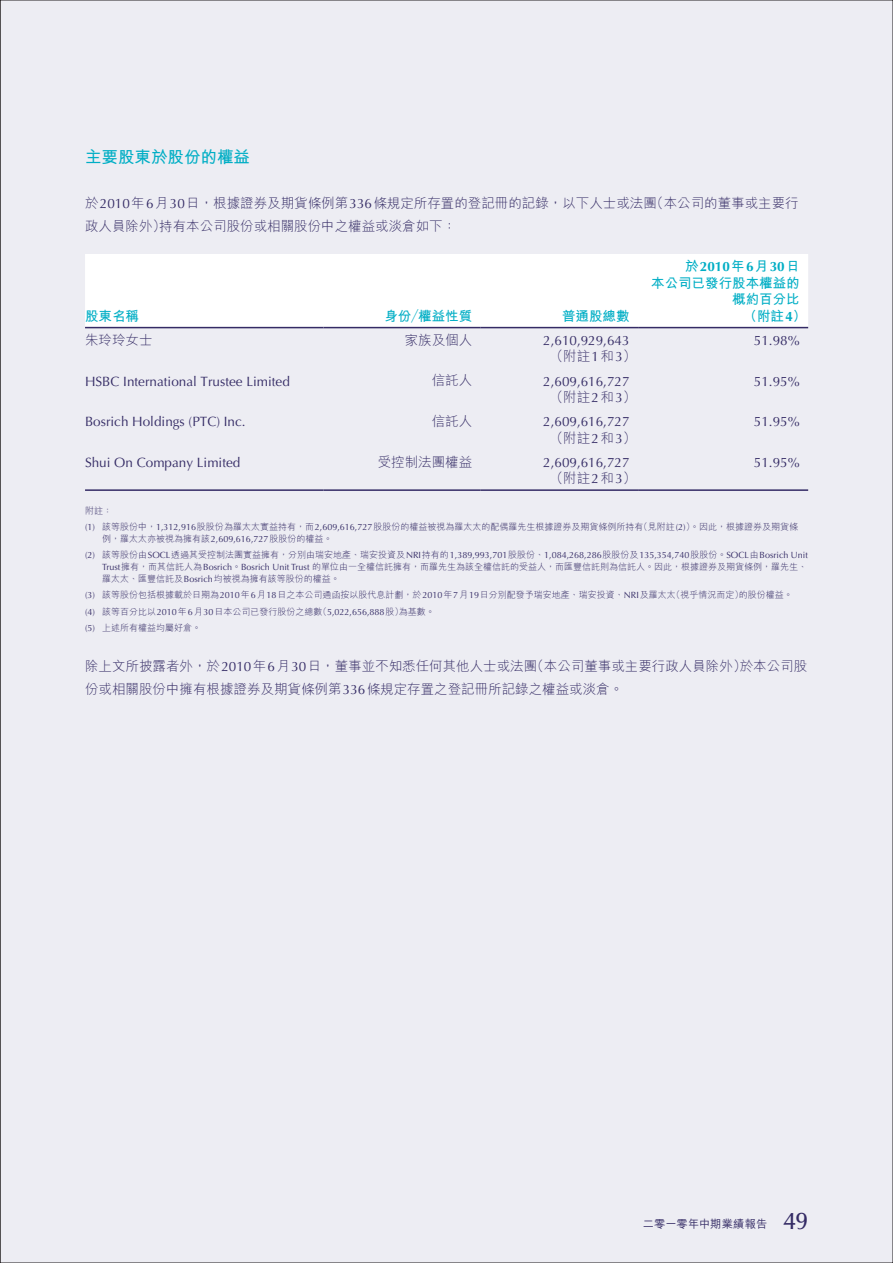
<style>
.page{position:relative;width:893px;height:1263px;background:#ededf3}
.page>*{position:absolute;margin:0;border:0;box-sizing:border-box;transform-origin:0 0}
.t1{font:700 16.5px "M Hei HK";color:#00aec5}
.t2{font:300 13.5px/23.2px "M Hei HK";color:#342b65}
.t3{font:13.5px "Optima";color:#342b65}
.t4{font:700 13.5px "M Hei HK";color:#00aec5}
.t5{font:700 13.5px "Optima";color:#00aec5}
.t6{font:500 11.25px "M Hei HK";color:#342b65}
.t7{font:300 9px/16.2px "M Hei HK";color:#342b65}
.t8{font:9px "Optima";color:#342b65}
.s1{font-family:"Optima";font-weight:400}
.s2{font-family:"M Hei HK"}
.s3{font-family:"Optima"}
.s4{font-family:"M Hei HK";font-weight:300}
.s5{font-family:"Optima";font-size:24px}
</style>
<div class="page">
<div style="left:85px;top:254px;width:723px;height:73px;background:#fff"></div>
<hr style="left:85px;top:327px;width:238px;height:1px;background:#342b65">
<hr style="left:323px;top:327px;width:158px;height:1px;background:#342b65">
<hr style="left:481px;top:327px;width:157px;height:1px;background:#342b65">
<hr style="left:638px;top:327px;width:170px;height:1px;background:#342b65">
<hr style="left:85px;top:489px;width:238px;height:2px;background:#342b65">
<hr style="left:323px;top:489px;width:158px;height:2px;background:#342b65">
<hr style="left:481px;top:489px;width:157px;height:2px;background:#342b65">
<hr style="left:638px;top:489px;width:170px;height:2px;background:#342b65">
<h1 class="t1" style="left:85px;top:145px;width:166px">主要股東於股份的權益</h1>
<h2 class="t2" style="left:85px;top:191px;width:715px">於<span class="s1">2010</span>年<span class="s1">6</span>月<span class="s1">30</span>日，根據證券及期貨條例第<span class="s1">336</span>條規定所存置的登記冊的記錄，以下人士或法團（本公司的董事或主要行政人員除外）持有本公司股份或相關股份中之權益或淡倉如下：</h2>
<h2 class="t4" style="left:85px;top:306px;width:55px">股東名稱</h2>
<h2 class="t4" style="left:384px;top:306px;width:89px">身份／權益性質</h2>
<h2 class="t4" style="left:562px;top:306px;width:69px">普通股總數</h2>
<h2 class="t5" style="left:685px;top:259px;width:116px"><span class="s2">於</span>2010<span class="s2">年</span>6<span class="s2">月</span>30<span class="s2">日</span></h2>
<h2 class="t4" style="left:651px;top:273px;width:150px">本公司已發行股本權益的</h2>
<h2 class="t4" style="left:732px;top:289px;width:69px">概約百分比</h2>
<h2 class="t4" style="left:744px;top:306px;width:64px">（附註<span class="s3">4</span>）</h2>
<h2 class="t2" style="left:85px;top:328px;width:69px">朱玲玲女士</h2>
<h2 class="t2" style="left:405px;top:328px;width:69px">家族及個人</h2>
<h2 class="t3" style="left:543px;top:333px;width:88px">2,610,929,643</h2>
<h2 class="t2" style="left:550px;top:344px;width:88px">（附註<span class="s1">1</span>和<span class="s1">3</span>）</h2>
<h2 class="t3" style="left:754px;top:333px;width:47px">51.98%</h2>
<h2 class="t3" style="left:85px;top:373px;width:206px">HSBC International Trustee Limited</h2>
<h2 class="t2" style="left:432px;top:368px;width:42px">信託人</h2>
<h2 class="t3" style="left:543px;top:373px;width:88px">2,609,616,727</h2>
<h2 class="t2" style="left:550px;top:385px;width:88px">（附註<span class="s1">2</span>和<span class="s1">3</span>）</h2>
<h2 class="t3" style="left:754px;top:373px;width:47px">51.95%</h2>
<h2 class="t3" style="left:85px;top:414px;width:162px">Bosrich Holdings (PTC) Inc.</h2>
<h2 class="t2" style="left:432px;top:409px;width:42px">信託人</h2>
<h2 class="t3" style="left:543px;top:414px;width:88px">2,609,616,727</h2>
<h2 class="t2" style="left:550px;top:425px;width:88px">（附註<span class="s1">2</span>和<span class="s1">3</span>）</h2>
<h2 class="t3" style="left:754px;top:414px;width:47px">51.95%</h2>
<h2 class="t3" style="left:85px;top:454px;width:157px">Shui On Company Limited</h2>
<h2 class="t2" style="left:378px;top:450px;width:96px">受控制法團權益</h2>
<h2 class="t3" style="left:543px;top:454px;width:88px">2,609,616,727</h2>
<h2 class="t2" style="left:550px;top:466px;width:88px">（附註<span class="s1">2</span>和<span class="s1">3</span>）</h2>
<h2 class="t3" style="left:754px;top:454px;width:47px">51.95%</h2>
<p class="t7" style="left:85px;top:502px;width:715px">附註：<br><span class="s1">(1)</span> 該等股份中，<span class="s1">1,312,916</span>股股份為羅太太實益持有，而<span class="s1">2,609,616,727</span>股股份的權益被視為羅太太的配偶羅先生根據證券及期貨條例所持有（見附註<span class="s1">(2)</span>）。因此，根據證券及期貨條</p>
<p class="t7" style="left:102px;top:530px;width:232px">例，羅太太亦被視為擁有該<span class="s1">2,609,616,727</span>股股份的權益。</p>
<p class="t8" style="left:85px;top:550px;width:724px">(2) <span class="s4">該等股份由</span>SOCL<span class="s4">透過其受控制法團實益擁有，分別由瑞安地產、瑞安投資及</span>NRI<span class="s4">持有的</span>1,389,993,701<span class="s4">股股份、</span>1,084,268,286<span class="s4">股股份及</span>135,354,740<span class="s4">股股份。</span>SOCL<span class="s4">由</span>Bosrich Unit</p>
<p class="t7" style="left:102px;top:560px;width:707px;line-height:12px"><span class="s1">Trust</span>擁有，而其信託人為<span class="s1">Bosrich</span>。<span class="s1">Bosrich Unit Trust</span> 的單位由一全權信託擁有，而羅先生為該全權信託的受益人，而匯豐信託則為信託人。因此，根據證券及期貨條例，羅先生、羅太太、匯豐信託及<span class="s1">Bosrich</span>均被視為擁有該等股份的權益。</p>
<p class="t7" style="left:85px;top:587px;width:709px"><span class="s1">(3)</span> 該等股份包括根據載於日期為<span class="s1">2010</span>年<span class="s1">6</span>月<span class="s1">18</span>日之本公司通函按以股代息計劃，於<span class="s1">2010</span>年<span class="s1">7</span>月<span class="s1">19</span>日分別配發予瑞安地產、瑞安投資、<span class="s1">NRI</span>及羅太太（視乎情況而定）的股份權益。<span class="s1">(4)</span> 該等百分比以<span class="s1">2010</span>年<span class="s1">6</span>月<span class="s1">30</span>日本公司已發行股份之總數（<span class="s1">5,022,656,888</span>股）為基數。<br><span class="s1">(5)</span> 上述所有權益均屬好倉。</p>
<h2 class="t2" style="left:85px;top:654px;width:724px">除上文所披露者外，於<span class="s1">2010</span>年<span class="s1">6</span>月<span class="s1">30</span>日，董事並不知悉任何其他人士或法團（本公司董事或主要行政人員除外）於本公司股份或相關股份中擁有根據證券及期貨條例第<span class="s1">336</span>條規定存置之登記冊所記錄之權益或淡倉。</h2>
<p class="t6" style="left:643px;top:1216px;width:154px">二零一零年中期業績報告 <span class="s5">49</span></p>
</div>
